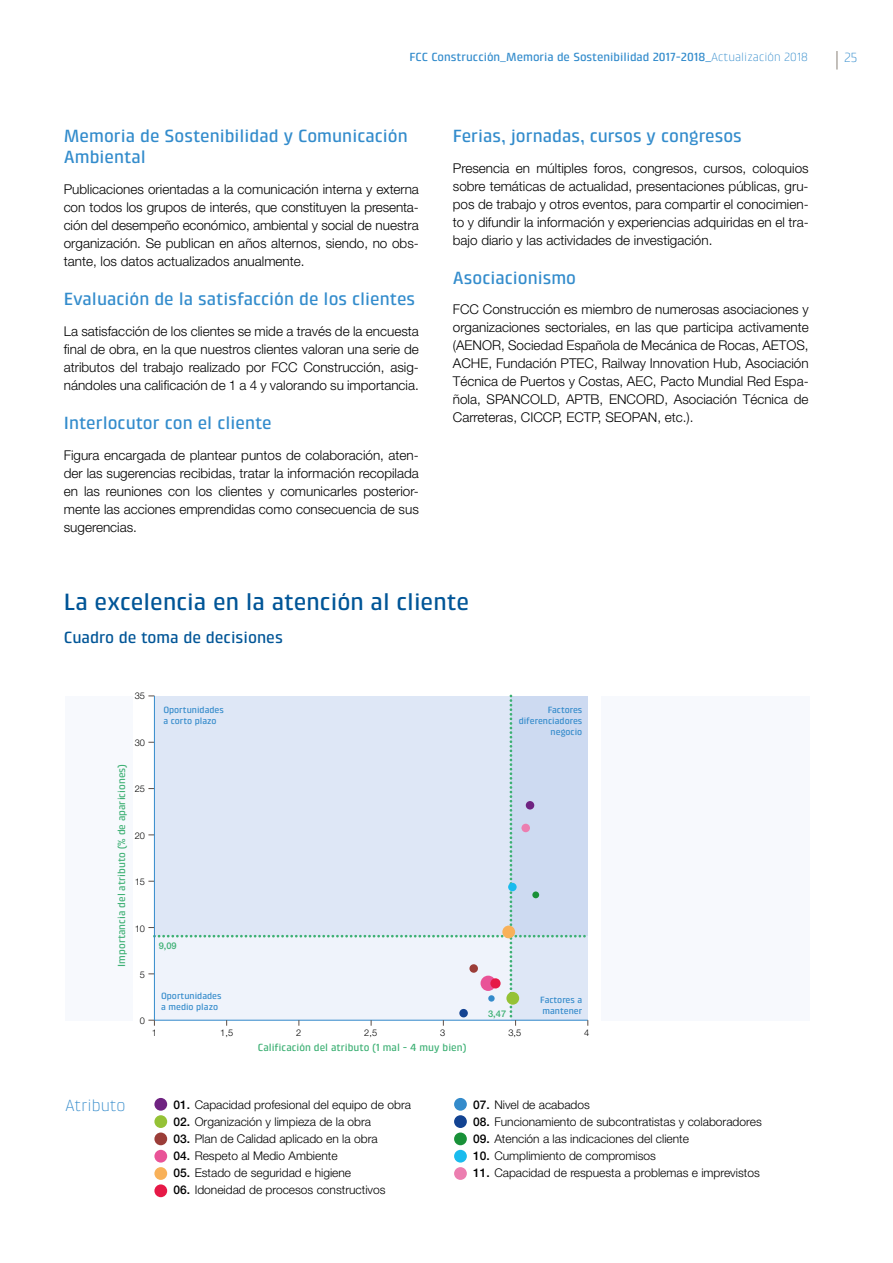
<style>
.page{position:relative;width:893px;height:1263px;background:#fff}
.page>*{position:absolute;margin:0;border:0;box-sizing:border-box;transform-origin:0 0}
.t1{font:500 24px "Klint LT Pro";color:#005597}
.t2{font:500 18px/21.6px "Klint LT Pro";color:#338ccc}
.t3{font:500 16.5px "Klint LT Pro";color:#005597}
.t4{font:300 16.5px "Klint LT Pro";color:#348bcb}
.t5{font:300 13.5px/18px "Helvetica Neue LT";color:#000;text-align:justify}
.t6{font:300 13.5px "Klint LT Pro";color:#338ccc}
.t7{font:300 12px "Helvetica Neue LT";color:#000}
.t8{font:500 12px "Klint LT Pro";color:#338ccc}
.t9{font:500 10.5px "Klint LT Pro";color:#3db074}
.t10{font:500 9.3px/11.1px "Klint LT Pro";color:#348bcb}
.t11{font:300 9.3px "Helvetica Neue LT";color:#000}
.t12{font:500 9.3px "Helvetica Neue LT";color:#3db074}
.s1{font-weight:300}
.s2{font-weight:500}
</style>
<div class="page">
<svg style="left:836px;top:51px;width:2px;height:19px"></svg>
<div style="left:65px;top:696px;width:68px;height:324px;background:#f7f9fd"></div>
<div style="left:601px;top:696px;width:209px;height:324px;background:#f7f9fd"></div>
<div style="left:154px;top:1098px;width:13px;height:13px;background:#6f2381;border-radius:50%"></div>
<div style="left:154px;top:1115px;width:13px;height:13px;background:#95c236;border-radius:50%"></div>
<div style="left:154px;top:1132px;width:13px;height:13px;background:#9b3d38;border-radius:50%"></div>
<div style="left:154px;top:1150px;width:13px;height:12px;background:#e95397;border-radius:50%"></div>
<div style="left:154px;top:1167px;width:13px;height:13px;background:#f8b159;border-radius:50%"></div>
<div style="left:154px;top:1184px;width:13px;height:13px;background:#e61947;border-radius:50%"></div>
<div style="left:454px;top:1098px;width:13px;height:13px;background:#348bcb;border-radius:50%"></div>
<div style="left:454px;top:1115px;width:13px;height:13px;background:#134392;border-radius:50%"></div>
<div style="left:454px;top:1132px;width:13px;height:13px;background:#199138;border-radius:50%"></div>
<div style="left:454px;top:1150px;width:13px;height:12px;background:#19bbee;border-radius:50%"></div>
<div style="left:454px;top:1167px;width:13px;height:13px;background:#ec7eb0;border-radius:50%"></div>
<svg style="left:148px;top:696px;width:441px;height:330px"></svg>
<div style="left:490px;top:978px;width:11px;height:10px;background:#e61947;border-radius:50%"></div>
<p class="t8" style="left:409px;top:50px;width:400px">FCC Construcción_Memoria de Sostenibilidad 2017-2018_<span class="s1">Actualización 2018</span></p>
<p class="t6" style="left:844px;top:49px;width:15px">25</p>
<h2 class="t2" style="left:64px;top:125px;width:345px">Memoria de Sostenibilidad y Comunicación<br>Ambiental</h2>
<p class="t5" style="left:64px;top:180px;width:357px">Publicaciones orientadas a la comunicación interna y externa con todos los grupos de interés, que constituyen la presenta&shy;ción del desempeño económico, ambiental y social de nuestra organización. Se publican en años alternos, siendo, no obs&shy;tante, los datos actualizados anualmente.</p>
<h2 class="t2" style="left:64px;top:288px;width:353px">Evaluación de la satisfacción de los clientes</h2>
<p class="t5" style="left:64px;top:322px;width:357px">La satisfacción de los clientes se mide a través de la encuesta final de obra, en la que nuestros clientes valoran una serie de atributos del trabajo realizado por FCC Construcción, asig&shy;nándoles una calificación de 1 a 4 y valorando su importancia.</p>
<h2 class="t2" style="left:64px;top:412px;width:210px">Interlocutor con el cliente</h2>
<p class="t5" style="left:64px;top:446px;width:357px">Figura encargada de plantear puntos de colaboración, aten&shy;der las sugerencias recibidas, tratar la información recopilada en las reuniones con los clientes y comunicarles posterior&shy;mente las acciones emprendidas como consecuencia de sus sugerencias.</p>
<h2 class="t2" style="left:453px;top:125px;width:290px">Ferias, jornadas, cursos y congresos</h2>
<p class="t5" style="left:453px;top:158px;width:357px">Presencia en múltiples foros, congresos, cursos, coloquios sobre temáticas de actualidad, presentaciones públicas, gru&shy;pos de trabajo y otros eventos, para compartir el conocimien&shy;to y difundir la información y experiencias adquiridas en el tra&shy;bajo diario y las actividades de investigación.</p>
<h2 class="t2" style="left:453px;top:267px;width:125px">Asociacionismo</h2>
<p class="t5" style="left:453px;top:300px;width:357px">FCC Construcción es miembro de numerosas asociaciones y organizaciones sectoriales, en las que participa activamente (AENOR, Sociedad Española de Mecánica de Rocas, AETOS, ACHE, Fundación PTEC, Railway Innovation Hub, Asociación Técnica de Puertos y Costas, AEC, Pacto Mundial Red Espa&shy;ñola, SPANCOLD, APTB, ENCORD, Asociación Técnica de Carreteras, CICCP, ECTP, SEOPAN, etc.).</p>
<h1 class="t1" style="left:64px;top:588px;width:407px">La excelencia en la atención al cliente</h1>
<p class="t3" style="left:64px;top:627px;width:221px">Cuadro de toma de decisiones</p>
<p class="t9" style="left:116px;top:966px;width:204px;rotate:-90deg">Importancia del atributo (% de apariciones)</p>
<p class="t11" style="left:135px;top:690px;width:12px">35</p>
<p class="t11" style="left:135px;top:737px;width:12px">30</p>
<p class="t11" style="left:135px;top:783px;width:12px">25</p>
<p class="t11" style="left:135px;top:830px;width:12px">20</p>
<p class="t10" style="left:163px;top:704px;width:62px">Oportunidades a corto plazo</p>
<p class="t10" style="left:519px;top:704px;width:65px;text-align:right">Factores diferenciadores negocio</p>
<p class="t11" style="left:135px;top:876px;width:12px">15</p>
<p class="t11" style="left:135px;top:922px;width:12px">10</p>
<p class="t11" style="left:140px;top:969px;width:7px">5</p>
<p class="t11" style="left:140px;top:1015px;width:7px">0</p>
<p class="t12" style="left:159px;top:940px;width:20px">9,09</p>
<p class="t10" style="left:161px;top:990px;width:62px">Oportunidades a medio plazo</p>
<p class="t12" style="left:488px;top:1008px;width:20px">3,47</p>
<p class="t10" style="left:540px;top:994px;width:44px">Factores a mantener</p>
<p class="t11" style="left:152px;top:1027px;width:7px">1</p>
<p class="t11" style="left:220px;top:1027px;width:14px">1,5</p>
<p class="t11" style="left:296px;top:1027px;width:7px">2</p>
<p class="t11" style="left:364px;top:1027px;width:14px">2,5</p>
<p class="t11" style="left:440px;top:1027px;width:7px">3</p>
<p class="t11" style="left:508px;top:1027px;width:14px">3,5</p>
<p class="t11" style="left:584px;top:1027px;width:7px">4</p>
<p class="t9" style="left:258px;top:1042px;width:210px">Calificación del atributo (1 mal - 4 muy bien)</p>
<p class="t4" style="left:65px;top:1096px;width:62px">Atributo</p>
<p class="t7" style="left:173px;top:1097px;width:239px"><span class="s2">01.</span> Capacidad profesional del equipo de obra</p>
<p class="t7" style="left:173px;top:1114px;width:199px"><span class="s2">02.</span> Organización y limpieza de la obra</p>
<p class="t7" style="left:173px;top:1131px;width:206px"><span class="s2">03.</span> Plan de Calidad aplicado en la obra</p>
<p class="t7" style="left:173px;top:1149px;width:166px"><span class="s2">04.</span> Respeto al Medio Ambiente</p>
<p class="t7" style="left:173px;top:1166px;width:179px"><span class="s2">05.</span> Estado de seguridad e higiene</p>
<p class="t7" style="left:173px;top:1183px;width:214px"><span class="s2">06.</span> Idoneidad de procesos constructivos</p>
<p class="t7" style="left:473px;top:1097px;width:118px"><span class="s2">07.</span> Nivel de acabados</p>
<p class="t7" style="left:473px;top:1114px;width:290px"><span class="s2">08.</span> Funcionamiento de subcontratistas y colaboradores</p>
<p class="t7" style="left:473px;top:1131px;width:217px"><span class="s2">09.</span> Atención a las indicaciones del cliente</p>
<p class="t7" style="left:473px;top:1149px;width:184px"><span class="s2">10.</span> Cumplimiento de compromisos</p>
<p class="t7" style="left:473px;top:1166px;width:288px"><span class="s2">11.</span> Capacidad de respuesta a problemas e imprevistos</p>
</div>
